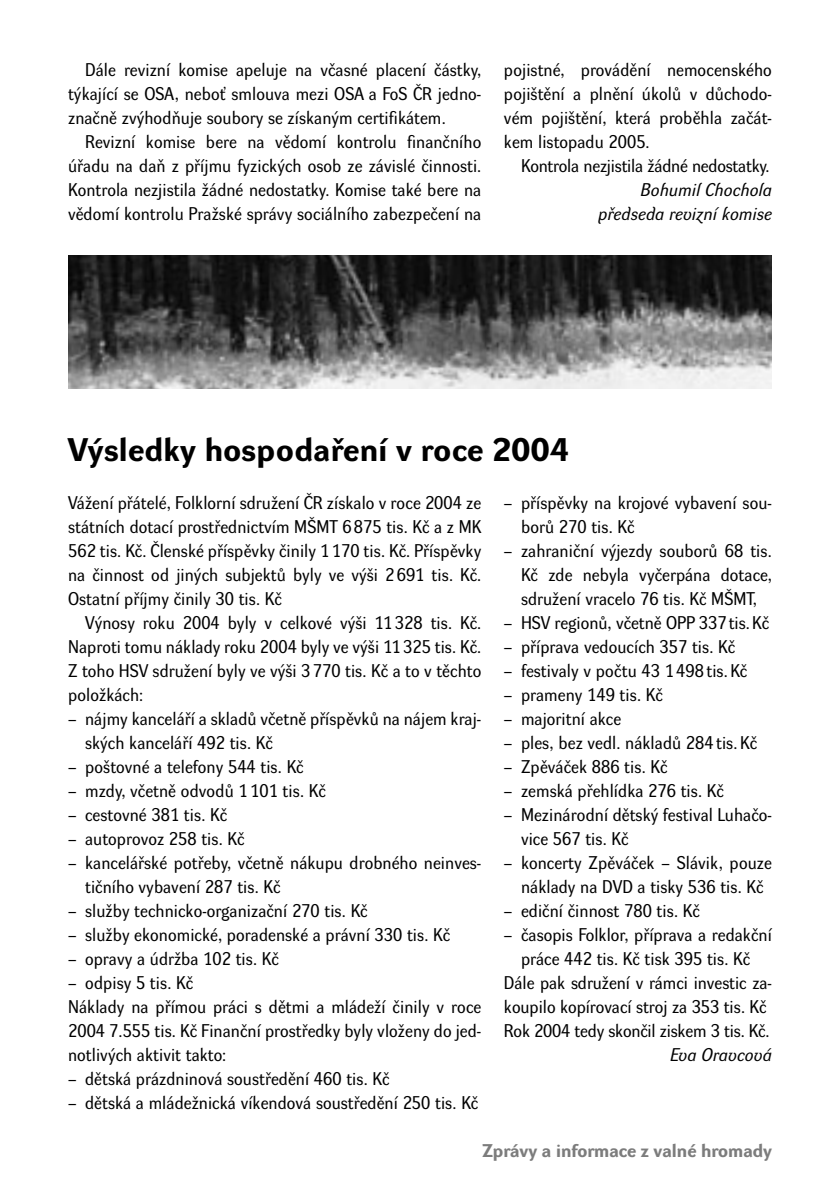
<style>
.page{position:relative;width:840px;height:1191px;background:#fff}
.page>*{position:absolute;margin:0;border:0;box-sizing:border-box;transform-origin:0 0}
.Nadpis_článku{font:700 32px "Dyna Grotesk RECE";letter-spacing:.01em;color:#000}
.ZTsans_cond_-_BO{font:18px/24px "Dyna Grotesk RCE";letter-spacing:.005em;color:#000}
.ZTsans_cond{font:18px/24px "Dyna Grotesk RCE";letter-spacing:.005em;color:#000;text-align:justify}
.Podpis{font:italic 18px "Dyna Grotesk RCE";letter-spacing:.01em;color:#000}
.Perex{font:700 18px "Dyna Grotesk RECE";color:#7c7c7c}
</style>
<div class="page">
<img style="left:68px;top:256px;width:703px;height:132px">
<p class="ZTsans_cond" style="left:68px;top:60px;width:414px;text-indent:17px">Dále revizní komise apeluje na včasné placení částky, týkající se OSA, neboť smlouva mezi OSA a FoS ČR jedno&shy;značně zvýhodňuje soubory se získaným certifikátem.</p>
<p class="ZTsans_cond" style="left:68px;top:132px;width:414px;text-indent:17px">Revizní komise bere na vědomí kontrolu finančního úřadu na daň z příjmu fyzických osob ze závislé činnosti.<br>Kontrola nezjistila žádné nedostatky. Komise také bere na vědomí kontrolu Pražské správy sociálního zabezpečení na</p>
<p class="ZTsans_cond" style="left:503px;top:60px;width:269px">pojistné, provádění nemocenského pojištění a plnění úkolů v důchodo&shy;vém pojištění, která proběhla začát&shy;kem listopadu 2005.</p>
<p class="ZTsans_cond" style="left:520px;top:156px;width:250px">Kontrola nezjistila žádné nedostatky.</p>
<p class="Podpis" style="left:640px;top:179px;width:133px">Bohumil Chochola</p>
<p class="Podpis" style="left:598px;top:203px;width:175px">předseda revizní komise</p>
<p class="Nadpis_článku" style="left:68px;top:431px;width:502px">Výsledky hospodaření v roce 2004</p>
<p class="ZTsans_cond_-_BO" style="left:68px;top:492px;width:414px;text-align:justify">Vážení přátelé, Folklorní sdružení ČR získalo v roce 2004 ze státních dotací prostřednictvím MŠMT 6 875 tis. Kč a z MK 562 tis. Kč. Členské příspěvky činily 1 170 tis. Kč. Příspěvky na činnost od jiných subjektů byly ve výši 2 691 tis. Kč.<br>Ostatní příjmy činily 30 tis. Kč</p>
<p class="ZTsans_cond" style="left:68px;top:612px;width:414px;text-indent:17px">Výnosy roku 2004 byly v celkové výši 11 328 tis. Kč.<br>Naproti tomu náklady roku 2004 byly ve výši 11 325 tis. Kč.<br>Z toho HSV sdružení byly ve výši 3 770 tis. Kč a to v těchto položkách:</p>
<p class="ZTsans_cond_-_BO" style="left:85px;top:708px;width:397px;text-indent:-17px">– nájmy kanceláří a skladů včetně příspěvků na nájem kraj&shy;ských kanceláří 492 tis. Kč</p>
<p class="ZTsans_cond_-_BO" style="left:68px;top:756px;width:237px">– poštovné a telefony 544 tis. Kč</p>
<p class="ZTsans_cond_-_BO" style="left:68px;top:780px;width:259px">– mzdy, včetně odvodů 1 101 tis. Kč</p>
<p class="ZTsans_cond_-_BO" style="left:68px;top:804px;width:160px">– cestovné 381 tis. Kč</p>
<p class="ZTsans_cond_-_BO" style="left:68px;top:828px;width:178px">– autoprovoz 258 tis. Kč</p>
<p class="ZTsans_cond_-_BO" style="left:85px;top:852px;width:397px;text-indent:-17px">– kancelářské potřeby, včetně nákupu drobného neinves&shy;tičního vybavení 287 tis. Kč</p>
<p class="ZTsans_cond_-_BO" style="left:68px;top:900px;width:301px">– služby technicko-organizační 270 tis. Kč</p>
<p class="ZTsans_cond_-_BO" style="left:68px;top:924px;width:383px">– služby ekonomické, poradenské a právní 330 tis. Kč</p>
<p class="ZTsans_cond_-_BO" style="left:68px;top:948px;width:212px">– opravy a údržba 102 tis. Kč</p>
<p class="ZTsans_cond_-_BO" style="left:68px;top:972px;width:126px">– odpisy 5 tis. Kč</p>
<p class="ZTsans_cond_-_BO" style="left:68px;top:996px;width:414px;text-align:justify">Náklady na přímou práci s dětmi a mládeží činily v roce 2004 7.555 tis. Kč Finanční prostředky byly vloženy do jed&shy;notlivých aktivit takto:</p>
<p class="ZTsans_cond_-_BO" style="left:68px;top:1068px;width:323px">– dětská prázdninová soustředění 460 tis. Kč</p>
<p class="ZTsans_cond_-_BO" style="left:68px;top:1092px;width:411px">– dětská a mládežnická víkendová soustředění 250 tis. Kč</p>
<p class="ZTsans_cond_-_BO" style="left:520px;top:492px;width:252px;text-indent:-17px">– příspěvky na krojové vybavení sou&shy;borů 270 tis. Kč</p>
<p class="ZTsans_cond_-_BO" style="left:520px;top:540px;width:252px;text-align:justify;text-indent:-17px">– zahraniční výjezdy souborů 68 tis.<br>Kč zde nebyla vyčerpána dotace, sdružení vracelo 76 tis. Kč MŠMT,</p>
<p class="ZTsans_cond_-_BO" style="left:503px;top:612px;width:266px">– HSV regionů, včetně OPP 337tis.Kč</p>
<p class="ZTsans_cond_-_BO" style="left:503px;top:636px;width:233px">– příprava vedoucích 357 tis. Kč</p>
<p class="ZTsans_cond_-_BO" style="left:503px;top:660px;width:245px">– festivaly v počtu 43 1 498 tis. Kč</p>
<p class="ZTsans_cond_-_BO" style="left:503px;top:684px;width:160px">– prameny 149 tis. Kč</p>
<p class="ZTsans_cond_-_BO" style="left:503px;top:708px;width:119px">– majoritní akce</p>
<p class="ZTsans_cond_-_BO" style="left:503px;top:732px;width:254px">– ples, bez vedl. nákladů 284 tis. Kč</p>
<p class="ZTsans_cond_-_BO" style="left:503px;top:756px;width:165px">– Zpěváček 886 tis. Kč</p>
<p class="ZTsans_cond_-_BO" style="left:503px;top:780px;width:221px">– zemská přehlídka 276 tis. Kč</p>
<p class="ZTsans_cond_-_BO" style="left:520px;top:804px;width:252px;text-indent:-17px">– Mezinárodní dětský festival Luhačo&shy;vice 567 tis. Kč</p>
<p class="ZTsans_cond_-_BO" style="left:503px;top:852px;width:269px;text-align:center">– koncerty Zpěváček – Slávik, pouze ná- klady na DVD a tisky 536 tis. Kč</p>
<p class="ZTsans_cond_-_BO" style="left:503px;top:900px;width:197px">– ediční činnost 780 tis. Kč</p>
<p class="ZTsans_cond_-_BO" style="left:503px;top:924px;width:269px;text-align:center">– časopis Folklor, příprava a redakční práce 442 tis. Kč tisk 395 tis. Kč</p>
<p class="ZTsans_cond_-_BO" style="left:503px;top:972px;width:268px">Dále pak sdružení v rámci investic za&shy;koupilo kopírovací stroj za 353 tis. Kč</p>
<p class="ZTsans_cond_-_BO" style="left:503px;top:1020px;width:267px">Rok 2004 tedy skončil ziskem 3 tis. Kč.</p>
<p class="Podpis" style="left:669px;top:1043px;width:103px">Eva Oravcová</p>
<p class="Perex" style="left:482px;top:1140px;width:291px">Zprávy a informace z valné hromady</p>
</div>
